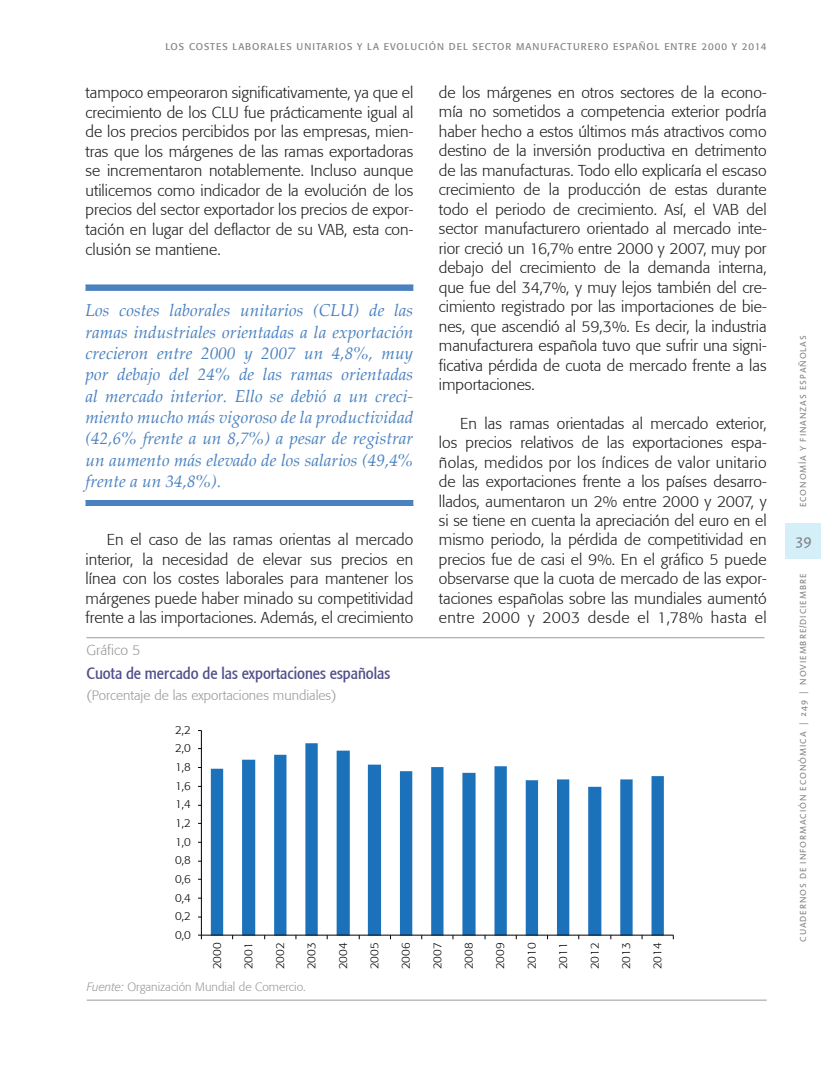
<style>
.page{position:relative;width:830px;height:1084px;background:#fff}
.page>*{position:absolute;margin:0;border:0;box-sizing:border-box;transform-origin:0 0}
._011-Texto_azul_2_fi{font:italic 17.25px/21.5px "Palatino Linotype";color:#4a81bf;text-align:justify}
._013-Cuadro-Grafico{font:condensed 16.5px "Formata";color:#524f8a}
._006_-_Texto_General{font:300 15.75px/19.5px "Formata";color:#231f20;text-align:justify}
.t1{font:15px "Linotype Aroma";color:#808285}
._012-Tabla-Cuadro-Gr{font:300 14.25px "Formata";color:#9b9a99}
._014-Cuadro-Grafico{font:300 13.5px "Formata";color:#9b9a99}
._017-Tabla-Cuadro-Gr{font:300 12px "Formata";color:#9b9a99}
.t2{font:300 11.55px "Formata";letter-spacing:-.01em;color:#000}
.t3{font:9.75px "Formata";letter-spacing:.1em;color:#808285}
.t4{font:9px "Linotype Aroma";letter-spacing:.1em;color:#808285}
.s1{font-style:italic}
</style>
<div class="page">
<div style="left:785px;top:523px;width:35px;height:35px;background:#d5eff8"></div>
<div style="left:85px;top:285px;width:328px;height:6px;background:#4a81bf"></div>
<div style="left:85px;top:500px;width:328px;height:6px;background:#4a81bf"></div>
<hr style="left:86px;top:637px;width:678px;height:1px;background:#9b9a99">
<hr style="left:87px;top:1000px;width:679px;height:1px;background:#9b9a99">
<svg style="left:211px;top:743px;width:452px;height:192px"></svg>
<hr style="left:201px;top:730px;width:1px;height:205px;background:#000">
<hr style="left:201px;top:935px;width:472px;height:1px;background:#000">
<p class="t3" style="left:165px;top:41px;width:602px">LOS COSTES LABORALES UNITARIOS Y LA EVOLUCIÓN DEL SECTOR MANUFACTURERO ESPAÑOL ENTRE 2000 Y 2014</p>
<p class="_006_-_Texto_General" style="left:85px;top:83px;width:329px">tampoco empeoraron significativamente, ya que el crecimiento de los CLU fue prácticamente igual al de los precios percibidos por las empresas, mien&shy;tras que los márgenes de las ramas exportadoras se incrementaron notablemente. Incluso aunque utilicemos como indicador de la evolución de los precios del sector exportador los precios de expor&shy;tación en lugar del deflactor de su VAB, esta con&shy;clusión se mantiene.</p>
<p class="_006_-_Texto_General" style="left:438px;top:83px;width:329px">de los márgenes en otros sectores de la econo&shy;mía no sometidos a competencia exterior podría haber hecho a estos últimos más atractivos como destino de la inversión productiva en detrimento de las manufacturas. Todo ello explicaría el escaso crecimiento de la producción de estas durante todo el periodo de crecimiento. Así, el VAB del sector manufacturero orientado al mercado inte&shy;rior creció un 16,7% entre 2000 y 2007, muy por debajo del crecimiento de la demanda interna, que fue del 34,7%, y muy lejos también del cre&shy;cimiento registrado por las importaciones de bie&shy;nes, que ascendió al 59,3%. Es decir, la industria manufacturera española tuvo que sufrir una signi&shy;ficativa pérdida de cuota de mercado frente a las importaciones.</p>
<p class="_006_-_Texto_General" style="left:438px;top:413px;width:329px;text-indent:21px">En las ramas orientadas al mercado exterior, los precios relativos de las exportaciones espa&shy;ñolas, medidos por los índices de valor unitario de las exportaciones frente a los países desarro&shy;llados, aumentaron un 2% entre 2000 y 2007, y si se tiene en cuenta la apreciación del euro en el mismo periodo, la pérdida de competitividad en precios fue de casi el 9%. En el gráfico 5 puede observarse que la cuota de mercado de las expor&shy;taciones españolas sobre las mundiales aumentó entre 2000 y 2003 desde el 1,78% hasta el</p>
<p class="_011-Texto_azul_2_fi" style="left:85px;top:299px;width:329px">Los costes laborales unitarios (CLU) de las ramas industriales orientadas a la exportación crecieron entre 2000 y 2007 un 4,8%, muy por debajo del 24% de las ramas orientadas al mercado interior. Ello se debió a un creci&shy;miento mucho más vigoroso de la productividad (42,6% frente a un 8,7%) a pesar de registrar un aumento más elevado de los salarios (49,4% frente a un 34,8%).</p>
<p class="_006_-_Texto_General" style="left:85px;top:530px;width:329px;text-indent:21px">En el caso de las ramas orientas al mercado interior, la necesidad de elevar sus precios en línea con los costes laborales para mantener los márgenes puede haber minado su competitividad frente a las importaciones. Además, el crecimiento</p>
<p class="_012-Tabla-Cuadro-Gr" style="left:86px;top:642px;width:56px">Gráfico 5</p>
<p class="_013-Cuadro-Grafico" style="left:86px;top:664px;width:305px">Cuota de mercado de las exportaciones españolas</p>
<p class="_014-Cuadro-Grafico" style="left:86px;top:687px;width:251px">(Porcentaje de las exportaciones mundiales)</p>
<p class="t2" style="left:175px;top:723px;width:17px">2,2</p>
<p class="t2" style="left:175px;top:741px;width:17px">2,0</p>
<p class="t2" style="left:175px;top:760px;width:17px">1,8</p>
<p class="t2" style="left:175px;top:779px;width:17px">1,6</p>
<p class="t2" style="left:175px;top:797px;width:17px">1,4</p>
<p class="t2" style="left:175px;top:816px;width:17px">1,2</p>
<p class="t2" style="left:175px;top:835px;width:17px">1,0</p>
<p class="t2" style="left:175px;top:853px;width:17px">0,8</p>
<p class="t2" style="left:175px;top:872px;width:17px">0,6</p>
<p class="t2" style="left:175px;top:891px;width:17px">0,4</p>
<p class="t2" style="left:175px;top:909px;width:17px">0,2</p>
<p class="t2" style="left:175px;top:928px;width:17px">0,0</p>
<p class="t2" style="left:210px;top:969px;width:28px;rotate:-90deg">2000</p>
<p class="t2" style="left:242px;top:969px;width:28px;rotate:-90deg">2001</p>
<p class="t2" style="left:273px;top:969px;width:28px;rotate:-90deg">2002</p>
<p class="t2" style="left:304px;top:969px;width:28px;rotate:-90deg">2003</p>
<p class="t2" style="left:336px;top:969px;width:28px;rotate:-90deg">2004</p>
<p class="t2" style="left:367px;top:969px;width:28px;rotate:-90deg">2005</p>
<p class="t2" style="left:399px;top:969px;width:28px;rotate:-90deg">2006</p>
<p class="t2" style="left:430px;top:969px;width:28px;rotate:-90deg">2007</p>
<p class="t2" style="left:462px;top:969px;width:28px;rotate:-90deg">2008</p>
<p class="t2" style="left:493px;top:969px;width:28px;rotate:-90deg">2009</p>
<p class="t2" style="left:524px;top:969px;width:28px;rotate:-90deg">2010</p>
<p class="t2" style="left:556px;top:969px;width:28px;rotate:-90deg">2011</p>
<p class="t2" style="left:587px;top:969px;width:28px;rotate:-90deg">2012</p>
<p class="t2" style="left:619px;top:969px;width:28px;rotate:-90deg">2013</p>
<p class="t2" style="left:650px;top:969px;width:28px;rotate:-90deg">2014</p>
<p class="_017-Tabla-Cuadro-Gr" style="left:87px;top:980px;width:220px"><span class="s1">Fuente:</span> Organización Mundial de Comercio.</p>
<p class="t4" style="left:796px;top:507px;width:174px;rotate:-90deg">ECONOMÍA Y FINANZAS ESPAÑOLAS</p>
<p class="t1" style="left:794px;top:530px;width:18px">39</p>
<p class="t4" style="left:796px;top:942px;width:370px;rotate:-90deg">CUADERNOS DE INFORMACIÓN ECONÓMICA | 249 | NOVIEMBRE/DICIEMBRE</p>
</div>
